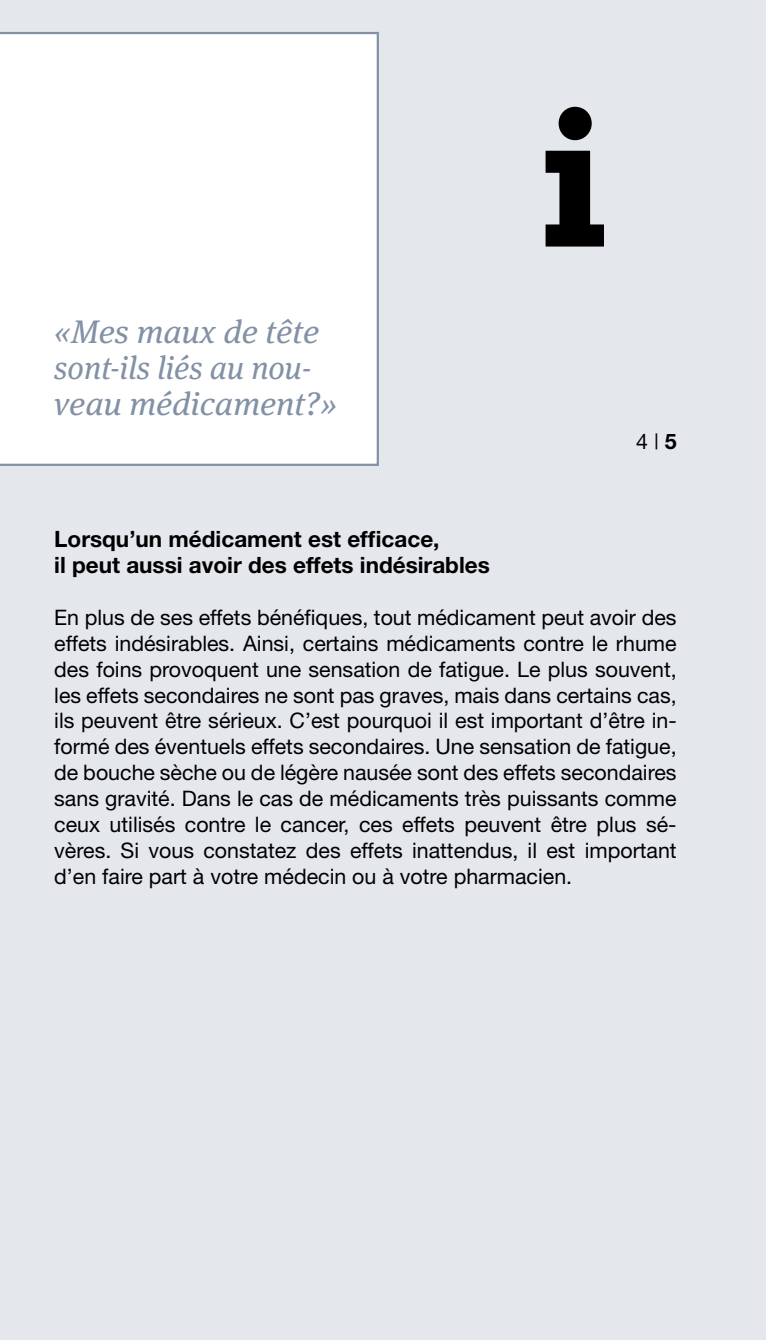
<style>
.page{position:relative;width:766px;height:1340px;background:#fff}
.page>*{position:absolute;margin:0;border:0;box-sizing:border-box;transform-origin:0 0}
.t1{font:700 202.5px "Rockwell";color:#000}
.t2{font:italic 32.62px/36px "Meta Serif";color:#8391a5}
.t3{font:700 22.5px/25.9px "Helvetica Neue";color:#000}
.t4{font:21.38px/25.9px "Helvetica Neue";color:#000;text-align:justify}
.s1{font-weight:700}
</style>
<div class="page">
<div style="left:0;top:0;width:765px;height:1339px;background:#e4e7ec"></div>
<div style="left:0;top:32px;width:379px;height:434px;background:#fff"></div>
<h2 class="t2" style="left:54px;top:310px;width:284px">«Mes maux de tête sont-ils liés au nou&shy;veau médicament?»</h2>
<h1 class="t1" style="left:537px;top:59px;width:72px">i</h1>
<p class="t4" style="left:636px;top:428px;width:42px">4 | <span class="s1">5</span></p>
<p class="t3" style="left:54px;top:526px;width:437px">Lorsqu’un médicament est efficace,<br>il peut aussi avoir des effets indésirables</p>
<p class="t4" style="left:54px;top:604px;width:623px">En plus de ses effets bénéfiques, tout médicament peut avoir des effets indésirables. Ainsi, certains médicaments contre le rhume des foins provoquent une sensation de fatigue. Le plus souvent, les effets secondaires ne sont pas graves, mais dans certains cas, ils peuvent être sérieux. C’est pourquoi il est important d’être in&shy;formé des éventuels effets secondaires. Une sensation de fatigue, de bouche sèche ou de légère nausée sont des effets secondaires sans gravité. Dans le cas de médicaments très puissants comme ceux utilisés contre le cancer, ces effets peuvent être plus sé&shy;vères. Si vous constatez des effets inattendus, il est important d’en faire part à votre médecin ou à votre pharmacien.</p>
</div>
